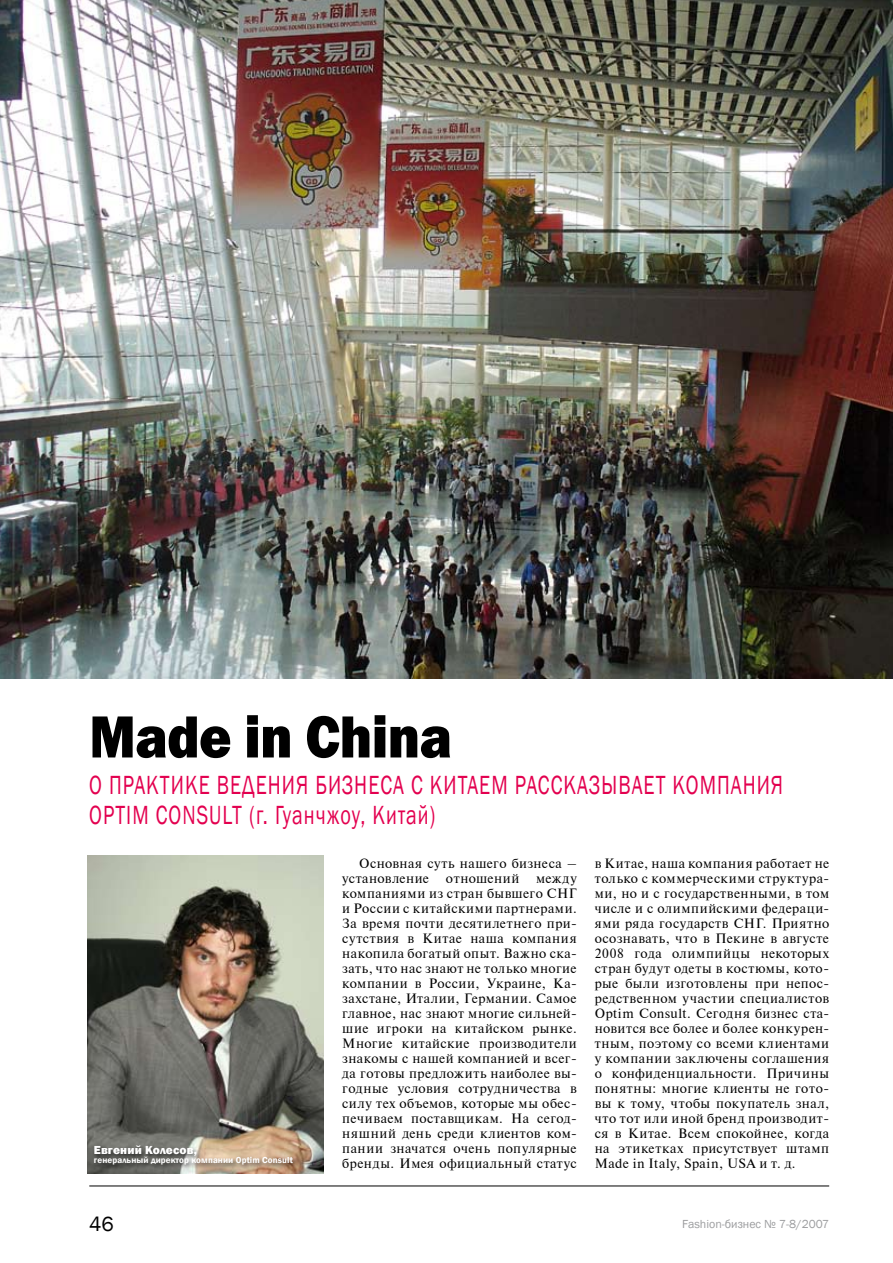
<style>
.page{position:relative;width:893px;height:1263px;background:#fff}
.page>*{position:absolute;margin:0;border:0;box-sizing:border-box;transform-origin:0 0}
.t1{font:800 61.5px "Franklin Gothic";letter-spacing:-.01em;color:#000;scale:.9 1}
.t2{font:27px/30px "Franklin Gothic";letter-spacing:.05em;color:#e3004f;scale:.75 1}
.t3{font:21px "Franklin Gothic";color:#000}
.t4{font:13.5px/15px "Newton C";letter-spacing:.04em;color:#000;text-align:justify}
.t5{font:12px "Franklin Gothic";color:#9c9d9f}
.t6{font:800 12px "Franklin Gothic";letter-spacing:.01em;color:#fff}
.t7{font:600 9px "Franklin Gothic";letter-spacing:.01em;color:#fff}
</style>
<div class="page">
<hr style="left:89px;top:1185px;width:740px;height:1px;background:#000">
<img style="left:0;top:0;width:893px;height:678px">
<img style="left:87px;top:855px;width:236px;height:319px">
<div style="left:92px;top:1142px;width:208px;height:29px;background:#000;opacity:.75"></div>
<h1 class="t1" style="left:89px;top:697px;width:405px">Made in China</h1>
<h2 class="t2" style="left:89px;top:771px;width:927px">О ПРАКТИ КЕ ВЕДЕНИЯ БИЗН ЕСА С КИТАЕМ РАССКАЗЫВАЕТ КОМПАНИЯ<br>OPTIM CONSULT (Г. ГУАНЧЖОУ, КИТАЙ)</h2>
<p class="t6" style="left:94px;top:1142px;width:104px">Евгений Колесов,</p>
<p class="t7" style="left:94px;top:1154px;width:200px">генеральный директор компании Optim Consult</p>
<p class="t4" style="left:342px;top:855px;width:236px;text-indent:17px">Основная суть нашего бизнеса – установление отношений между компаниями из стран бывшего СНГ и России с китайскими партнерами.<br>За время почти десятилетнего при&shy;сутствия в Китае наша компания накопила богатый опыт. Важно ска&shy;зать, что нас знают не только многие компании в России, Украине, Ка&shy;захстане, Италии, Германии. Самое главное, нас знают многие сильней&shy;шие игроки на китайском рынке.<br>Многие китайские производители знакомы с нашей компанией и всег&shy;да готовы предложить наиболее вы&shy;годные условия сотрудничества в силу тех объемов, которые мы обес&shy;печиваем поставщикам. На сегод&shy;няшний день среди клиентов ком&shy;пании значатся очень популярные бренды. Имея официальный статус</p>
<p class="t4" style="left:595px;top:855px;width:236px">в Китае, наша компания работает не только с коммерческими структура&shy;ми, но и с государственными, в том числе и с олимпийскими федераци&shy;ями ряда государств СНГ. Приятно осознавать, что в Пекине в августе 2008 года олимпийцы некоторых стран будут одеты в костюмы, кото&shy;рые были изготовлены при непос&shy;редственном участии специалистов Optim Consult. Сегодня бизнес ста&shy;новится все более и более конкурен&shy;тным, поэтому со всеми клиентами у компании заключены соглашения о конфиденциальности. Причины понятны: многие клиенты не гото&shy;вы к тому, чтобы покупатель знал, что тот или иной бренд производит&shy;ся в Китае. Всем спокойнее, когда на этикетках присутствует штамп Made in Italy, Spain, USA и т. д.</p>
<h3 class="t3" style="left:89px;top:1211px;width:26px">46</h3>
<p class="t5" style="left:682px;top:1216px;width:148px">FASHION-БИЗНЕС № 7-8/2007</p>
</div>
